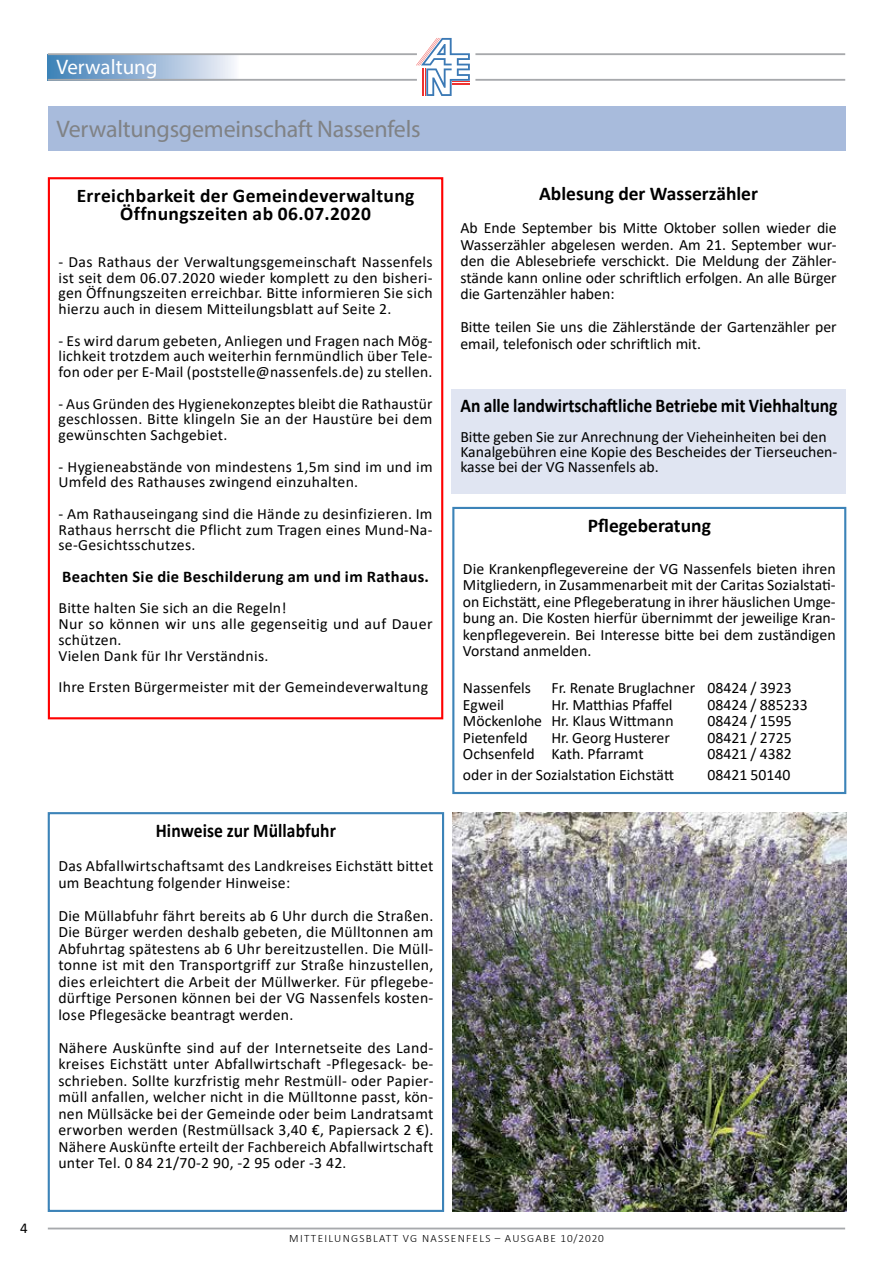
<style>
.page{position:relative;width:893px;height:1263px;background:#fff}
.page>*{position:absolute;margin:0;border:0;box-sizing:border-box;transform-origin:0 0}
.t1{font:24px "Myriad Pro";letter-spacing:-.01em;color:#808285}
.t2{font:21px "Myriad Pro";color:#fff}
.t3{font:700 19.5px "Calibri";color:#000;scale:.9 1}
.t4{font:700 19.5px "Calibri";color:#000}
.t5{font:700 19.35px/18px "Calibri";letter-spacing:.02em;color:#000;text-align:center}
.t6{font:700 16.35px "Calibri";letter-spacing:.02em;color:#000}
.t7{font:15.75px/16.5px "Calibri";color:#000;text-align:justify}
.t8{font:15.75px/16.5px "Calibri";letter-spacing:.02em;color:#000}
.t9{font:15.6px/15.8px "Calibri";letter-spacing:.02em;color:#000;text-align:justify}
.t10{font:15px "Calibri";color:#000}
.t11{font:300 11.25px "Calibri";letter-spacing:.115em;color:#000}
.s1{font-size:15px}
</style>
<div class="page">
<hr style="left:48px;top:1227px;width:797px;height:2px;background:#a7a9ac">
<div style="left:48px;top:55px;width:190px;height:26px;background:linear-gradient(to right,#3c7db6,#f1f0f8)"></div>
<hr style="left:475px;top:79px;width:370px;height:2px;background:#a7a9ac">
<hr style="left:48px;top:79px;width:369px;height:2px;background:#a7a9ac">
<hr style="left:475px;top:53px;width:370px;height:2px;background:#a7a9ac">
<hr style="left:48px;top:53px;width:369px;height:2px;background:#a7a9ac">
<svg style="left:416px;top:38px;width:54px;height:58px"></svg>
<div style="left:48px;top:106px;width:797px;height:44px;background:#a8bbdc"></div>
<div style="left:452px;top:507px;width:394px;height:287px;border:2px solid #3c83b8"></div>
<div style="left:48px;top:177px;width:395px;height:542px;border:2px solid #f00"></div>
<div style="left:48px;top:812px;width:396px;height:400px;border:2px solid #3c83b8"></div>
<div style="left:452px;top:389px;width:394px;height:104px;background:#e0e5f2"></div>
<img style="left:452px;top:812px;width:394px;height:400px">
<p class="t10" style="left:20px;top:1218px;width:9px">4</p>
<h2 class="t2" style="left:56px;top:54px;width:103px">Verwaltung</h2>
<h1 class="t1" style="left:56px;top:114px;width:366px">Verwaltungsgemeinschaft Nassenfels</h1>
<p class="t5" style="left:77px;top:187px;width:339px">Erreichbarkeit der Gemeindeverwaltung<br>Öffnungszeiten ab 06.07.2020</p>
<p class="t9" style="left:58px;top:253px;width:376px">- Das Rathaus der Verwaltungsgemeinschaft Nassenfels ist seit dem 06.07.2020 wieder komplett zu den bisheri&shy;gen Öffnungszeiten erreichbar. Bitte informieren Sie sich hierzu auch in diesem Mitteilungsblatt auf Seite 2.</p>
<p class="t9" style="left:58px;top:332px;width:376px">- Es wird darum gebeten, Anliegen und Fragen nach Mög&shy;lichkeit trotzdem auch weiterhin fernmündlich über Tele&shy;fon oder per E-Mail (poststelle@nassenfels.de) zu stellen.</p>
<p class="t9" style="left:58px;top:395px;width:376px">- Aus Gründen des Hygienekonzeptes bleibt die Rathaustür geschlossen. Bitte klingeln Sie an der Haustüre bei dem gewünschten Sachgebiet.</p>
<p class="t9" style="left:58px;top:458px;width:376px">- Hygieneabstände von mindestens 1,5m sind im und im<br>Umfeld des Rathauses zwingend einzuhalten.</p>
<p class="t9" style="left:58px;top:505px;width:376px">- Am Rathauseingang sind die Hände zu desinfizieren. Im Rathaus herrscht die Pflicht zum Tragen eines Mund-Na&shy;se-Gesichtsschutzes.</p>
<p class="t6" style="left:62px;top:565px;width:368px">Beachten Sie die Beschilderung am und im Rathaus.</p>
<p class="t9" style="left:58px;top:600px;width:376px;text-align:left">Bitte halten Sie sich an die Regeln!<br>Nur so können wir uns alle gegenseitig und auf Dauer schützen.<br>Vielen Dank für Ihr Verständnis.</p>
<p class="t9" style="left:58px;top:679px;width:371px">Ihre Ersten Bürgermeister mit der Gemeindeverwaltung</p>
<p class="t3" style="left:156px;top:817px;width:202px">Hinweise zur Müllabfuhr</p>
<p class="t8" style="left:58px;top:857px;width:377px">Das Abfallwirtschaftsamt des Landkreises Eichstätt bittet um Beachtung folgender Hinweise:</p>
<p class="t7" style="left:58px;top:907px;width:377px">Die Müllabfuhr fährt bereits ab 6 Uhr durch die Straßen.<br>Die Bürger werden deshalb gebeten, die Mülltonnen am Abfuhrtag spätestens ab 6 Uhr bereitzustellen. Die Müll&shy;tonne ist mit den Transportgriff zur Straße hinzustellen, dies erleichtert die Arbeit der Müllwerker. Für pflegebe&shy;dürftige Personen können bei der VG Nassenfels kosten&shy;lose Pflegesäcke beantragt werden.</p>
<p class="t7" style="left:58px;top:1039px;width:377px">Nähere Auskünfte sind auf der Internetseite des Land&shy;kreises Eichstätt unter Abfallwirtschaft -Pflegesack- be&shy;schrieben. Sollte kurzfristig mehr Restmüll- oder Papier&shy;müll anfallen, welcher nicht in die Mülltonne passt, kön&shy;nen Müllsäcke bei der Gemeinde oder beim Landratsamt erworben werden (Restmüllsack 3,40 €, Papiersack 2 €).<br>Nähere Auskünfte erteilt der Fachbereich Abfallwirtschaft unter Tel. 0 84 21/70-2 90, -2 95 oder -3 42<span class="s1">.</span></p>
<p class="t4" style="left:539px;top:180px;width:220px">Ablesung der Wasserzähler</p>
<p class="t7" style="left:460px;top:219px;width:378px">Ab Ende September bis Mitte Oktober sollen wieder die Wasserzähler abgelesen werden. Am 21. September wur&shy;den die Ablesebriefe verschickt. Die Meldung der Zähler&shy;stände kann online oder schriftlich erfolgen. An alle Bürger die Gartenzähler haben:</p>
<p class="t7" style="left:460px;top:318px;width:378px">Bitte teilen Sie uns die Zählerstände der Gartenzähler per email, telefonisch oder schriftlich mit.</p>
<p class="t3" style="left:460px;top:392px;width:420px">An alle landwirtschaftliche Betriebe mit Viehhaltung</p>
<p class="t7" style="left:460px;top:429px;width:378px;line-height:15px;text-align:left">Bitte geben Sie zur Anrechnung der Vieheinheiten bei den<br>Kanalgebühren eine Kopie des Bescheides der Tierseuchen&shy;kasse bei der VG Nassenfels ab.</p>
<p class="t4" style="left:588px;top:512px;width:125px">Pflegeberatung</p>
<p class="t7" style="left:463px;top:560px;width:374px">Die Krankenpflegevereine der VG Nassenfels bieten ihren Mitgliedern, in Zusammenarbeit mit der Caritas Sozialstati&shy;on Eichstätt, eine Pflegeberatung in ihrer häuslichen Umge&shy;bung an. Die Kosten hierfür übernimmt der jeweilige Kran&shy;kenpflegeverein. Bei Interesse bitte bei dem zuständigen Vorstand anmelden.</p>
<p class="t7" style="left:463px;top:679px;width:70px">Nassenfels</p>
<p class="t7" style="left:551px;top:679px;width:242px">Fr. Renate Bruglachner 08424 / 3923</p>
<p class="t7" style="left:463px;top:696px;width:43px">Egweil</p>
<p class="t7" style="left:551px;top:696px;width:122px">Hr. Matthias Pfaffel</p>
<p class="t7" style="left:707px;top:696px;width:102px">08424 / 885233</p>
<p class="t7" style="left:463px;top:712px;width:212px">Möckenlohe Hr. Klaus Wittmann</p>
<p class="t7" style="left:707px;top:712px;width:86px">08424 / 1595</p>
<p class="t7" style="left:463px;top:729px;width:66px">Pietenfeld</p>
<p class="t7" style="left:551px;top:729px;width:120px">Hr. Georg Husterer</p>
<p class="t7" style="left:707px;top:729px;width:86px">08421 / 2725</p>
<p class="t7" style="left:463px;top:745px;width:182px">Ochsenfeld Kath. Pfarramt</p>
<p class="t7" style="left:707px;top:745px;width:86px">08421 / 4382</p>
<p class="t7" style="left:463px;top:766px;width:213px">oder in der Sozialstation Eichstätt</p>
<p class="t7" style="left:707px;top:766px;width:85px">08421 50140</p>
<p class="t11" style="left:289px;top:1231px;width:232px">MITTEILUNGSBLATT VG NASSENFELS – AUSGABE</p>
<p class="t11" style="left:560px;top:1231px;width:45px">10/2020</p>
</div>
